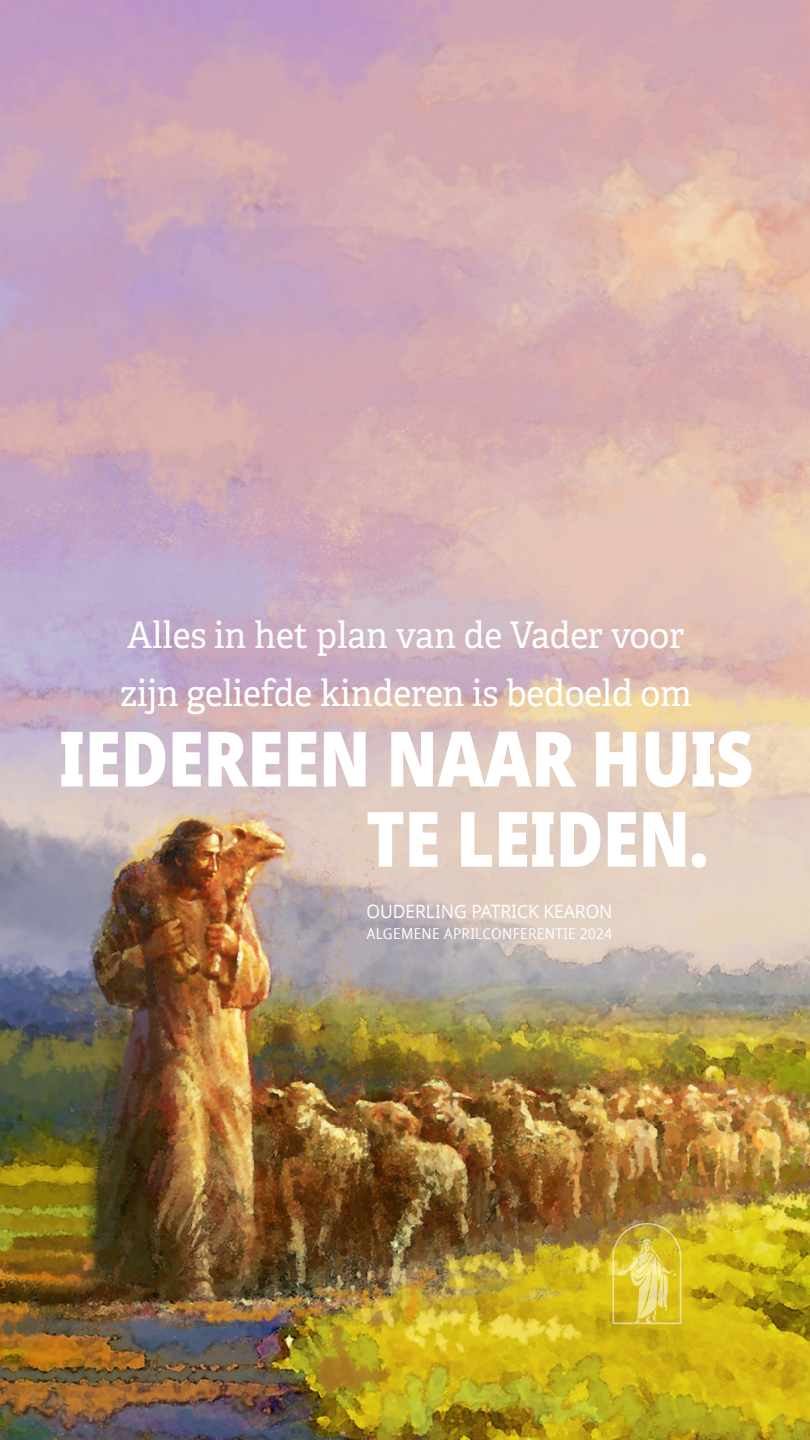
<style>
.page{position:relative;width:810px;height:1440px;background:#fff}
.page>*{position:absolute;margin:0;border:0;box-sizing:border-box;transform-origin:0 0}
.t1{font:800 76.5px/80.2px "Dots Solid Condlds Lat";letter-spacing:-.01em;color:#fff;scale:.93 1}
.t2{font:36.6px/58.6px "Helam Slablds Lat";color:#fff;scale:.95 1}
.artcl16_p1_figure_image_aside_quote_cita{font:18.38px "Dots Solidlds Lat";color:#fff;scale:.95 1}
.small_para_left{font:15px "Dots Solid Condlds Lat";letter-spacing:.03em;color:#fff}
</style>
<div class="page">
<img style="left:0;top:0;width:810px;height:1440px">
<img style="left:612px;top:1223px;width:69px;height:101px">
<p class="t2" style="left:120px;top:605px;width:603px">Alles in het plan van de Vader voor zijn geliefde kinderen is bedoeld om</p>
<p class="t1" style="left:366px;top:720px;width:418px;text-indent:-307px">IEDEREEN NAAR HUIS<br>TE LEIDEN.</p>
<p class="artcl16_p1_figure_image_aside_quote_cita" style="left:366px;top:898px;width:261px">OUDERLING PATRICK KEARON</p>
<p class="small_para_left" style="left:367px;top:923px;width:247px">ALGEMENE APRILCONFERENTIE 2024</p>
</div>
